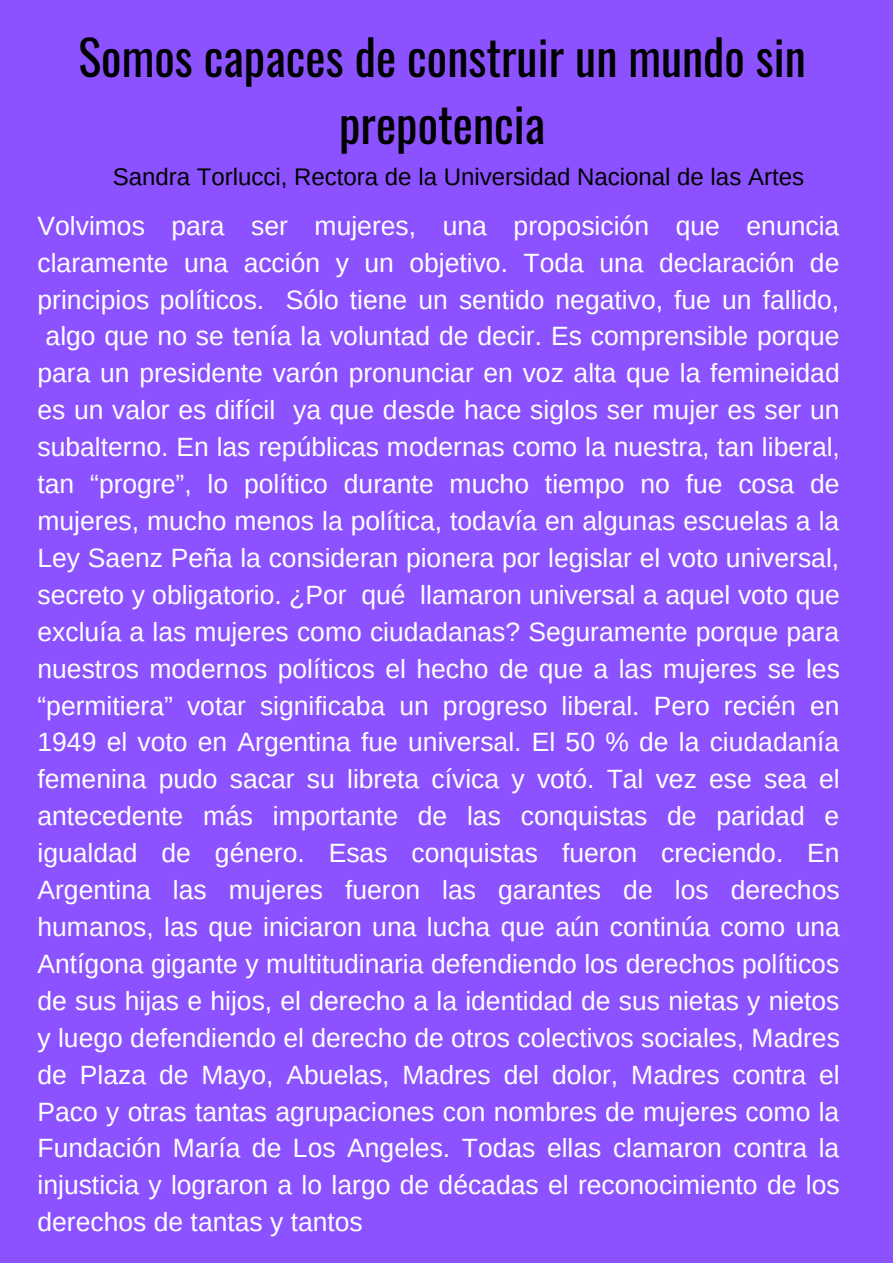
<style>
.page{position:relative;width:893px;height:1263px;background:#8c52ff}
.page>*{position:absolute;margin:0;border:0;box-sizing:border-box;transform-origin:0 0}
.t1{font:48px/67px "Oswald";color:#000;text-align:center}
.t2{font:26.47px "Arimo";color:#fff}
.t3{font:24px "Arimo";color:#000}
</style>
<div class="page">
<h1 class="t1" style="left:79px;top:22px;width:729px">Somos capaces de construir un mundo sin prepotencia</h1>
<p class="t3" style="left:113px;top:163px;width:693px">Sandra Torlucci, Rectora de la Universidad Nacional de las Artes</p>
<p class="t2" style="left:37px;top:211px;width:803px">Volvimos para ser mujeres, una proposición que enuncia</p>
<p class="t2" style="left:37px;top:248px;width:803px">claramente una acción y un objetivo. Toda una declaración de</p>
<p class="t2" style="left:37px;top:285px;width:803px">principios políticos. Sólo tiene un sentido negativo, fue un fallido,</p>
<p class="t2" style="left:46px;top:321px;width:795px">algo que no se tenía la voluntad de decir. Es comprensible porque</p>
<p class="t2" style="left:37px;top:358px;width:804px">para un presidente varón pronunciar en voz alta que la femineidad</p>
<p class="t2" style="left:37px;top:395px;width:803px">es un valor es difícil ya que desde hace siglos ser mujer es ser un</p>
<p class="t2" style="left:37px;top:432px;width:804px">subalterno. En las repúblicas modernas como la nuestra, tan liberal,</p>
<p class="t2" style="left:37px;top:469px;width:803px">tan “progre”, lo político durante mucho tiempo no fue cosa de</p>
<p class="t2" style="left:37px;top:506px;width:803px">mujeres, mucho menos la política, todavía en algunas escuelas a la</p>
<p class="t2" style="left:37px;top:543px;width:803px">Ley Saenz Peña la consideran pionera por legislar el voto universal,</p>
<p class="t2" style="left:37px;top:580px;width:804px">secreto y obligatorio. ¿Por qué llamaron universal a aquel voto que</p>
<p class="t2" style="left:37px;top:617px;width:803px">excluía a las mujeres como ciudadanas? Seguramente porque para</p>
<p class="t2" style="left:37px;top:654px;width:804px">nuestros modernos políticos el hecho de que a las mujeres se les</p>
<p class="t2" style="left:37px;top:690px;width:803px">“permitiera” votar significaba un progreso liberal. Pero recién en</p>
<p class="t2" style="left:37px;top:727px;width:803px">1949 el voto en Argentina fue universal. El 50 % de la ciudadanía</p>
<p class="t2" style="left:37px;top:764px;width:803px">femenina pudo sacar su libreta cívica y votó. Tal vez ese sea el</p>
<p class="t2" style="left:37px;top:801px;width:803px">antecedente más importante de las conquistas de paridad e</p>
<p class="t2" style="left:37px;top:838px;width:803px">igualdad de género. Esas conquistas fueron creciendo. En</p>
<p class="t2" style="left:37px;top:875px;width:803px">Argentina las mujeres fueron las garantes de los derechos</p>
<p class="t2" style="left:37px;top:912px;width:804px">humanos, las que iniciaron una lucha que aún continúa como una</p>
<p class="t2" style="left:37px;top:949px;width:803px">Antígona gigante y multitudinaria defendiendo los derechos políticos</p>
<p class="t2" style="left:37px;top:986px;width:803px">de sus hijas e hijos, el derecho a la identidad de sus nietas y nietos</p>
<p class="t2" style="left:37px;top:1023px;width:804px">y luego defendiendo el derecho de otros colectivos sociales, Madres</p>
<p class="t2" style="left:37px;top:1060px;width:803px">de Plaza de Mayo, Abuelas, Madres del dolor, Madres contra el</p>
<p class="t2" style="left:37px;top:1096px;width:803px">Paco y otras tantas agrupaciones con nombres de mujeres como la</p>
<p class="t2" style="left:37px;top:1133px;width:803px">Fundación María de Los Angeles. Todas ellas clamaron contra la</p>
<p class="t2" style="left:37px;top:1170px;width:803px">injusticia y lograron a lo largo de décadas el reconocimiento de los</p>
<p class="t2" style="left:37px;top:1207px;width:327px">derechos de tantas y tantos</p>
</div>
